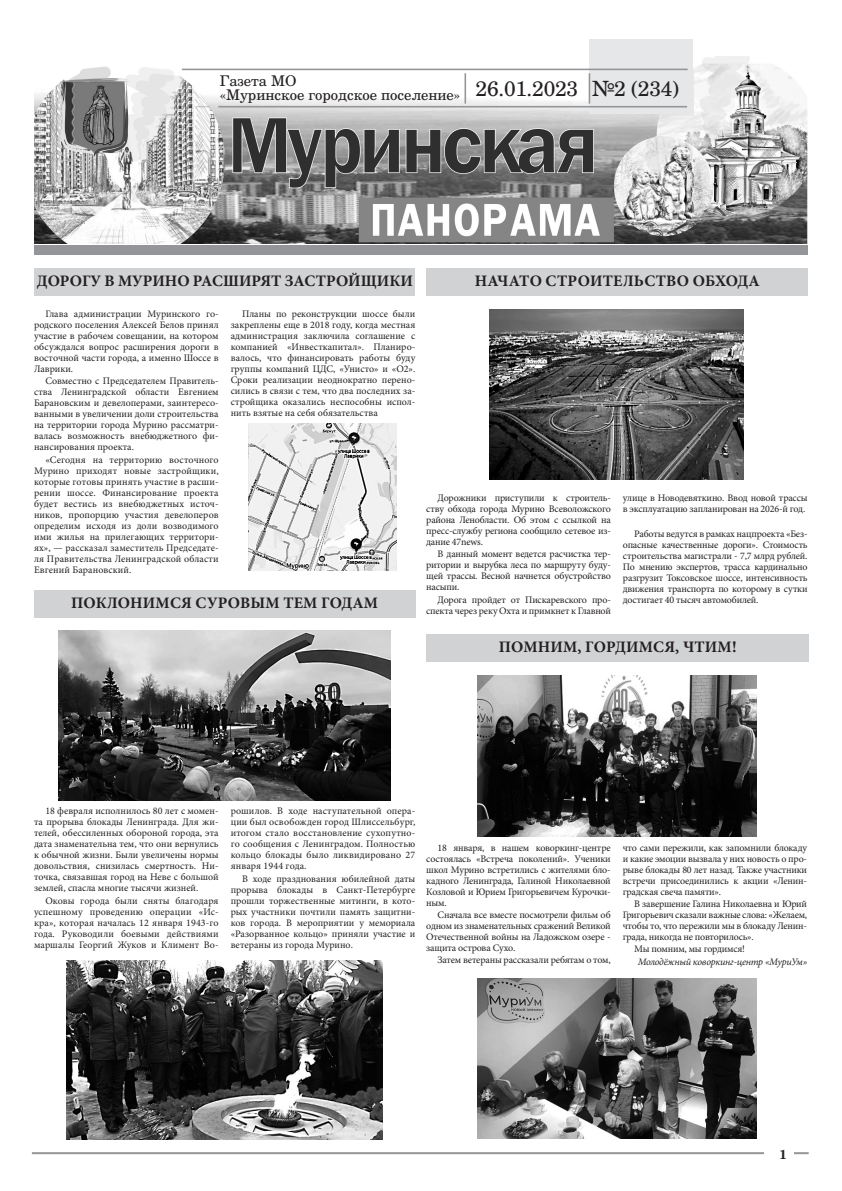
<style>
.page{position:relative;width:842px;height:1191px;background:#fff}
.page>*{position:absolute;margin:0;border:0;box-sizing:border-box;transform-origin:0 0}
.t1{font:21px "Te X Gyre Schola";letter-spacing:-.01em;color:#231f20}
.Заголовок_статья{font:700 16px "Minion Pro";letter-spacing:.005em;color:#231f20}
.t2{font:14.7px/14.7px "Te X Gyre Schola";color:#231f20}
.t3{font:700 13px "Te X Gyre Schola";color:#231f20}
.текст_10{font:10px/11px "Minion Pro";letter-spacing:-.01em;color:#231f20;text-align:justify}
.текст_10-2{font:italic 10px "Minion Pro";letter-spacing:-.025em;color:#231f20}
</style>
<div class="page">
<hr style="left:32px;top:1152px;width:777px;height:2px;background:#939598">
<div style="left:764px;top:1146px;width:29px;height:19px;background:#fff"></div>
<img style="left:34px;top:56px;width:773px;height:188px">
<div style="left:589px;top:40px;width:104px;height:74px;background:#e6e7e9"></div>
<hr style="left:182px;top:69px;width:506px;height:1px;background:#939598">
<hr style="left:218px;top:106px;width:469px;height:1px;background:#939598">
<hr style="left:464px;top:73px;width:2px;height:31px;background:#939598">
<hr style="left:589px;top:73px;width:1px;height:31px;background:#939598">
<div style="left:35px;top:245px;width:773px;height:10px;background:#939598"></div>
<div style="left:35px;top:268px;width:380px;height:27px;background:#d1d2d4"></div>
<div style="left:427px;top:268px;width:381px;height:27px;background:#d1d2d4"></div>
<div style="left:427px;top:634px;width:382px;height:28px;background:#d1d2d4"></div>
<div style="left:34px;top:590px;width:381px;height:28px;background:#d1d2d4"></div>
<img style="left:249px;top:424px;width:148px;height:146px">
<img style="left:490px;top:310px;width:254px;height:169px">
<img style="left:59px;top:631px;width:332px;height:169px">
<img style="left:67px;top:960px;width:315px;height:180px">
<img style="left:477px;top:675px;width:279px;height:162px">
<img style="left:477px;top:978px;width:279px;height:160px">
<p class="t2" style="left:220px;top:72px;width:242px">Газета МО<br>«Муринское городское поселение»</p>
<p class="t1" style="left:475px;top:72px;width:104px">26.01.2023</p>
<p class="t1" style="left:592px;top:72px;width:89px">№2 (234)</p>
<p class="Заголовок_статья" style="left:37px;top:271px;width:377px">ДОРОГУ В МУРИНО РАСШИРЯТ ЗАСТРОЙЩИКИ</p>
<p class="текст_10" style="left:34px;top:308px;width:186px;text-indent:11px">Глава администрации Муринского го&shy;родского поселения Алексей Белов принял участие в рабочем совещании, на котором обсуждался вопрос расширения дороги в восточной части города, а именно Шоссе в Лаврики.</p>
<p class="текст_10" style="left:34px;top:376px;width:186px;text-indent:11px">Совместно с Председателем Правитель&shy;ства Ленинградской области Евгением Барановским и девелоперами, заинтересо&shy;ванными в увеличении доли строительства на территории города Мурино рассматри&shy;валась возможность внебюджетного фи&shy;нансирования проекта.</p>
<p class="текст_10" style="left:34px;top:454px;width:186px;text-indent:11px">«Сегодня на территорию восточного Мурино приходят новые застройщики, которые готовы принять участие в расши&shy;рении шоссе. Финансирование проекта будет вестись из внебюджетных источ&shy;ников, пропорцию участия девелоперов определим исходя из доли возводимого ими жилья на прилегающих территори&shy;ях», — рассказал заместитель Председате&shy;ля Правительства Ленинградской области Евгений Барановский.</p>
<p class="текст_10" style="left:231px;top:308px;width:186px;text-indent:11px">Планы по реконструкции шоссе были закреплены еще в 2018 году, когда местная администрация заключила соглашение с компанией «Инвесткапитал». Планиро&shy;валось, что финансировать работы буду группы компаний ЦДС, «Унисто» и «О2».<br>Сроки реализации неоднократно перено&shy;сились в связи с тем, что два последних за&shy;стройщика оказались неспособны испол&shy;нить взятые на себя обязательства</p>
<p class="Заголовок_статья" style="left:71px;top:593px;width:308px">ПОКЛОНИМСЯ СУРОВЫМ ТЕМ ГОДАМ</p>
<p class="Заголовок_статья" style="left:475px;top:271px;width:286px">НАЧАТО СТРОИТЕЛЬСТВО ОБХОДА</p>
<p class="текст_10" style="left:426px;top:492px;width:186px;text-indent:11px">Дорожники приступили к строитель&shy;ству обхода города Мурино Всеволожского района Ленобласти. Об этом с ссылкой на пресс-службу региона сообщило сетевое из&shy;дание 47news.</p>
<p class="текст_10" style="left:426px;top:548px;width:186px;text-indent:11px">В данный момент ведется расчистка тер&shy;ритории и вырубка леса по маршруту буду&shy;щей трассы. Весной начнется обустройство насыпи.</p>
<p class="текст_10" style="left:426px;top:594px;width:186px;text-align:right">Дорога пройдет от Пискаревского про&shy;спекта через реку Охта и примкнет к Главной</p>
<p class="текст_10" style="left:623px;top:492px;width:186px">улице в Новодевяткино. Ввод новой трассы в эксплуатацию запланирован на 2026-й год.</p>
<p class="текст_10" style="left:623px;top:528px;width:186px;text-indent:11px">Работы ведутся в рамках нацпроекта «Без&shy;опасные качественные дороги». Стоимость строительства магистрали - 7,7 млрд рублей.<br>По мнению экспертов, трасса кардинально разгрузит Токсовское шоссе, интенсивность движения транспорта по которому в сутки достигает 40 тысяч автомобилей.</p>
<p class="Заголовок_статья" style="left:499px;top:637px;width:239px">ПОМНИМ, ГОРДИМСЯ, ЧТИМ!</p>
<p class="текст_10" style="left:34px;top:805px;width:186px;text-indent:11px">18 февраля исполнилось 80 лет с момен&shy;та прорыва блокады Ленинграда. Для жи&shy;телей, обессиленных обороной города, эта дата знаменательна тем, что они вернулись к обычной жизни. Были увеличены нормы довольствия, снизилась смертность. Ни&shy;точка, связавшая город на Неве с большой землей, спасла многие тысячи жизней.</p>
<p class="текст_10" style="left:34px;top:895px;width:186px;text-indent:11px">Оковы города были сняты благодаря успешному проведению операции «Ис&shy;кра», которая началась 12 января 1943-го года. Руководили боевыми действиями маршалы Георгий Жуков и Климент Во-</p>
<p class="текст_10" style="left:231px;top:805px;width:186px">рошилов. В ходе наступательной опера&shy;ции был освобожден город Шлиссельбург, итогом стало восстановление сухопутно&shy;го сообщения с Ленинградом. Полностью кольцо блокады было ликвидировано 27 января 1944 года.</p>
<p class="текст_10" style="left:231px;top:873px;width:186px;text-indent:11px">В ходе празднования юбилейной даты прорыва блокады в Санкт-Петербурге прошли торжественные митинги, в кото&shy;рых участники почтили память защитни&shy;ков города. В мероприятии у мемориала «Разорванное кольцо» приняли участие и ветераны из города Мурино.</p>
<p class="текст_10" style="left:426px;top:842px;width:186px;text-indent:11px">18 января, в нашем коворкинг-центре состоялась «Встреча поколений». Ученики школ Мурино встретились с жителями бло&shy;кадного Ленинграда, Галиной Николаевной Козловой и Юрием Григорьевичем Курочки&shy;ным.</p>
<p class="текст_10" style="left:426px;top:909px;width:186px;text-indent:11px">Сначала все вместе посмотрели фильм об одном из знаменательных сражений Великой Отечественной войны на Ладожском озере - защита острова Сухо.</p>
<p class="текст_10" style="left:438px;top:954px;width:175px">Затем ветераны рассказали ребятам о том,</p>
<p class="текст_10" style="left:623px;top:842px;width:186px">что сами пережили, как запомнили блокаду и какие эмоции вызвала у них новость о про&shy;рыве блокады 80 лет назад. Также участники встречи присоединились к акции «Ленин&shy;градская свеча памяти».</p>
<p class="текст_10" style="left:623px;top:898px;width:186px;text-indent:11px">В завершение Галина Николаевна и Юрий Григорьевич сказали важные слова: «Желаем, чтобы то, что пережили мы в блокаду Ленин&shy;града, никогда не повторилось».</p>
<p class="текст_10" style="left:634px;top:943px;width:112px">Мы помним, мы гордимся!</p>
<p class="текст_10-2" style="left:638px;top:955px;width:171px">Молодёжный коворкинг-центр «МуриУм»</p>
<h3 class="t3" style="left:779px;top:1143px;width:9px">1</h3>
</div>
